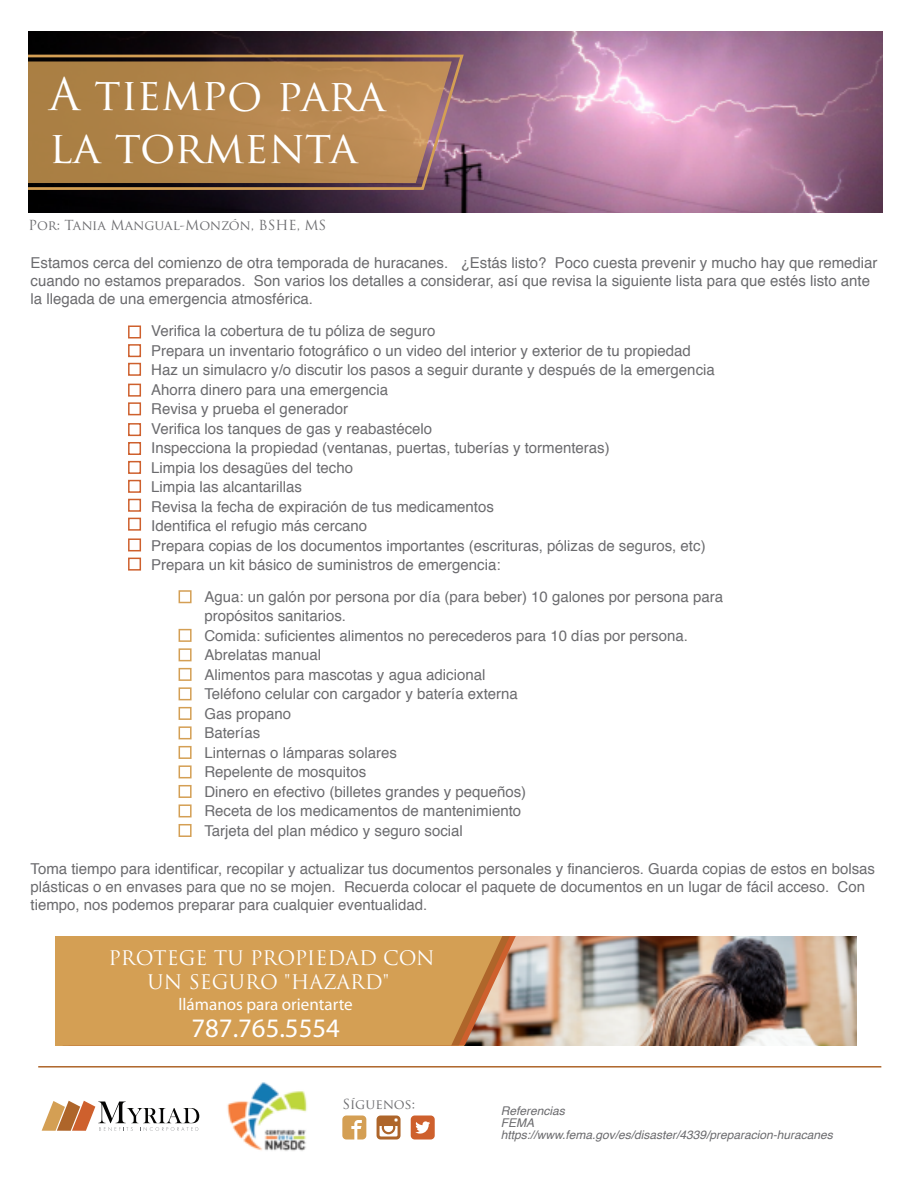
<style>
.page{position:relative;width:918px;height:1188px;background:#fff}
.page>*{position:absolute;margin:0;border:0;box-sizing:border-box;transform-origin:0 0}
.t1{font:43.8px/52.5px "Trajan Pro";letter-spacing:-.005em;color:#fff}
.t2{font:26.7px "Myriad Pro";color:#fff}
.t3{font:19.5px/23.9px "Trajan Pro";color:#fff;text-align:center}
.t4{font:17.1px "Myriad Pro";color:#fff}
.t5{font:15px/19.5px "Helvetica";color:#6b6b6e}
.t6{font:13.5px "Trajan Pro";color:#6b6b6e}
.t7{font:italic 12px/12px "Helvetica";color:#6b6b6e}
</style>
<div class="page">
<img style="left:28px;top:32px;width:855px;height:180px">
<svg style="left:42px;top:1101px;width:157px;height:30px"></svg>
<img style="left:227px;top:1082px;width:80px;height:69px">
<svg style="left:342px;top:1116px;width:24px;height:24px"></svg>
<svg style="left:377px;top:1116px;width:24px;height:24px"></svg>
<svg style="left:411px;top:1116px;width:24px;height:24px"></svg>
<hr style="left:38px;top:1066px;width:843px;height:2px;background:#ae652a">
<svg style="left:28px;top:53px;width:438px;height:139px;background:#a67b4c"></svg>
<img style="left:516px;top:936px;width:341px;height:110px">
<div style="left:55px;top:936px;width:447px;height:110px;background:#d49f54"></div>
<div style="left:128px;top:326px;width:13px;height:13px;border:2px solid #ce602d"></div>
<div style="left:128px;top:344px;width:13px;height:13px;border:2px solid #ce602d"></div>
<div style="left:128px;top:363px;width:13px;height:13px;border:2px solid #ce602d"></div>
<div style="left:128px;top:384px;width:13px;height:13px;border:2px solid #ce602d"></div>
<div style="left:128px;top:402px;width:13px;height:13px;border:2px solid #ce602d"></div>
<div style="left:128px;top:423px;width:13px;height:13px;border:2px solid #ce602d"></div>
<div style="left:128px;top:442px;width:13px;height:13px;border:2px solid #ce602d"></div>
<div style="left:128px;top:461px;width:13px;height:13px;border:2px solid #ce602d"></div>
<div style="left:128px;top:480px;width:13px;height:13px;border:2px solid #ce602d"></div>
<div style="left:128px;top:499px;width:13px;height:13px;border:2px solid #ce602d"></div>
<div style="left:128px;top:518px;width:13px;height:13px;border:2px solid #ce602d"></div>
<div style="left:128px;top:538px;width:13px;height:13px;border:2px solid #ce602d"></div>
<div style="left:128px;top:558px;width:13px;height:13px;border:2px solid #ce602d"></div>
<div style="left:179px;top:590px;width:13px;height:13px;border:2px solid #d49f54"></div>
<div style="left:179px;top:629px;width:13px;height:13px;border:2px solid #d49f54"></div>
<div style="left:179px;top:648px;width:13px;height:13px;border:2px solid #d49f54"></div>
<div style="left:179px;top:668px;width:13px;height:13px;border:2px solid #d49f54"></div>
<div style="left:179px;top:687px;width:13px;height:13px;border:2px solid #d49f54"></div>
<div style="left:179px;top:707px;width:13px;height:13px;border:2px solid #d49f54"></div>
<div style="left:179px;top:726px;width:13px;height:13px;border:2px solid #d49f54"></div>
<div style="left:179px;top:746px;width:13px;height:13px;border:2px solid #d49f54"></div>
<div style="left:179px;top:765px;width:13px;height:13px;border:2px solid #d49f54"></div>
<div style="left:179px;top:785px;width:13px;height:13px;border:2px solid #d49f54"></div>
<div style="left:179px;top:804px;width:13px;height:13px;border:2px solid #d49f54"></div>
<div style="left:179px;top:824px;width:13px;height:13px;border:2px solid #d49f54"></div>
<h1 class="t1" style="left:49px;top:68px;width:337px">A tiempo para la tormenta</h1>
<p class="t6" style="left:28px;top:216px;width:299px">Por: Tania Mangual-Monzón, BSHE, MS</p>
<p class="t5" style="left:31px;top:254px;width:849px;line-height:18px">Estamos cerca del comienzo de otra temporada de huracanes. ¿Estás listo? Poco cuesta prevenir y mucho hay que remediar cuando no estamos preparados. Son varios los detalles a considerar, así que revisa la siguiente lista para que estés listo ante la llegada de una emergencia atmosférica.</p>
<p class="t5" style="left:151px;top:322px;width:565px">Verifica la cobertura de tu póliza de seguro<br>Prepara un inventario fotográfico o un video del interior y exterior de tu propiedad Haz un simulacro y/o discutir los pasos a seguir durante y después de la emergencia Ahorra dinero para una emergencia<br>Revisa y prueba el generador<br>Verifica los tanques de gas y reabastécelo<br>Inspecciona la propiedad (ventanas, puertas, tuberías y tormenteras)<br>Limpia los desagües del techo<br>Limpia las alcantarillas<br>Revisa la fecha de expiración de tus medicamentos<br>Identifica el refugio más cercano<br>Prepara copias de los documentos importantes (escrituras, pólizas de seguros, etc)<br>Prepara un kit básico de suministros de emergencia:</p>
<p class="t5" style="left:204px;top:587px;width:520px">Agua: un galón por persona por día (para beber) 10 galones por persona para propósitos sanitarios.<br>Comida: suficientes alimentos no perecederos para 10 días por persona.<br>Abrelatas manual<br>Alimentos para mascotas y agua adicional<br>Teléfono celular con cargador y batería externa<br>Gas propano<br>Baterías<br>Linternas o lámparas solares<br>Repelente de mosquitos<br>Dinero en efectivo (billetes grandes y pequeños)<br>Receta de los medicamentos de mantenimiento<br>Tarjeta del plan médico y seguro social</p>
<p class="t5" style="left:31px;top:860px;width:846px;line-height:18px">Toma tiempo para identificar, recopilar y actualizar tus documentos personales y financieros. Guarda copias de estos en bolsas plásticas o en envases para que no se mojen. Recuerda colocar el paquete de documentos en un lugar de fácil acceso. Con tiempo, nos podemos preparar para cualquier eventualidad.</p>
<h3 class="t3" style="left:109px;top:946px;width:328px">PROTEGE TU PROPIEDAD CON<br>UN SEGURO "HAZARD"</h3>
<p class="t4" style="left:179px;top:994px;width:176px">llámanos para orientarte</p>
<h2 class="t2" style="left:192px;top:1011px;width:150px">787.765.5554</h2>
<p class="t6" style="left:343px;top:1095px;width:74px">Síguenos:</p>
<p class="t7" style="left:501px;top:1105px;width:334px">Referencias<br>FEMA https://www.fema.gov/es/disaster/4339/preparacion-huracanes</p>
</div>
